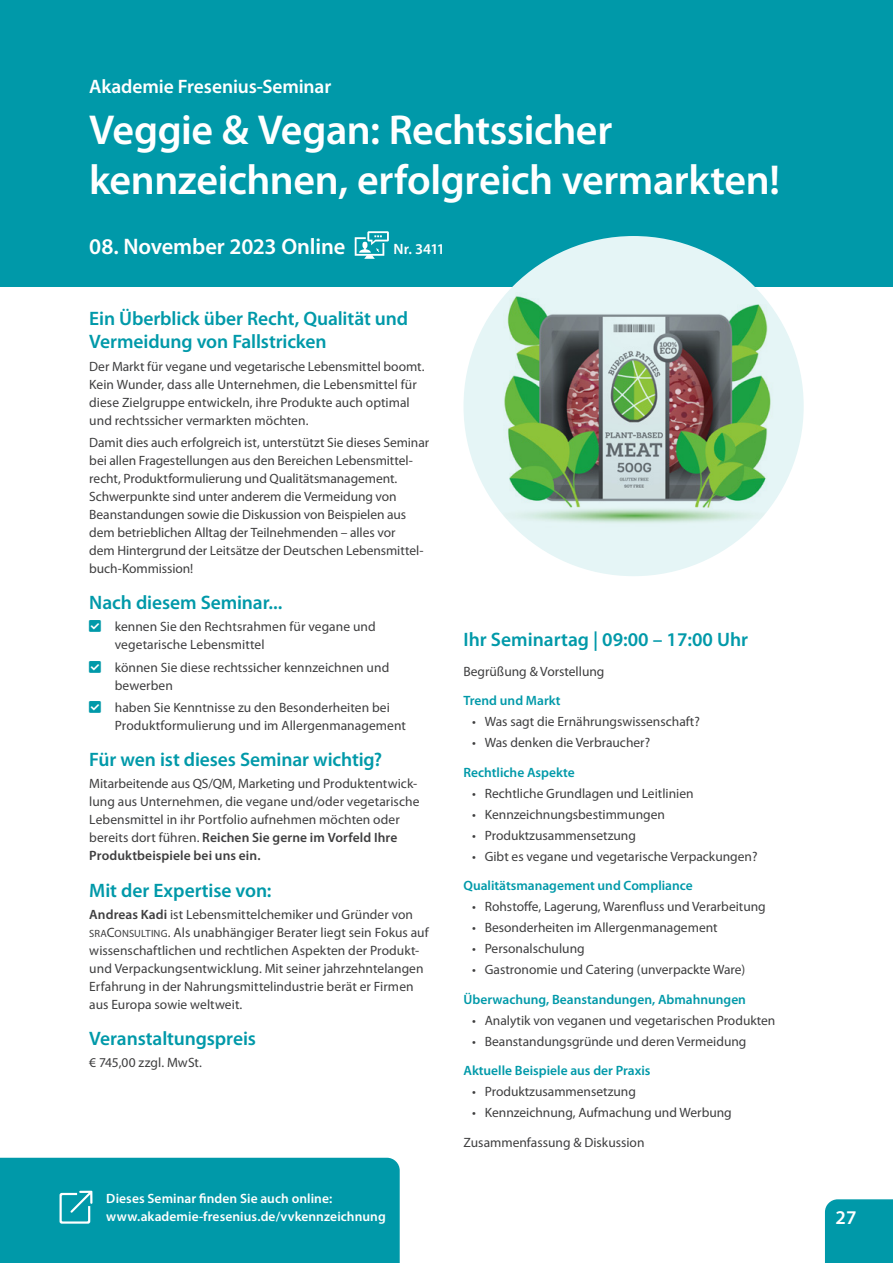
<style>
.page{position:relative;width:893px;height:1263px;background:#fff}
.page>*{position:absolute;margin:0;border:0;box-sizing:border-box;transform-origin:0 0}
.t1{font:600 42px/50.4px "Myriad Pro";letter-spacing:-.01em;color:#fff}
.t2{font:600 22.5px "Myriad Pro";letter-spacing:-.005em;color:#fff}
.t3{font:600 19.5px/23.4px "Myriad Pro";letter-spacing:-.005em;color:#0099a9}
.t4{font:600 19.5px "Myriad Pro";letter-spacing:-.005em;color:#fff}
.t5{font:600 15px "Myriad Pro";letter-spacing:-.025em;color:#fff}
.t6{font:13.5px/18px "Myriad Pro";color:#3e3e3f}
.t7{font:600 13.5px "Myriad Pro";color:#0099a9}
.t8{font:600 13.5px/18px "Myriad Pro";letter-spacing:.005em;color:#fff}
.s1{font-weight:600}
.s2{font-size:10.5px}
</style>
<div class="page">
<div style="left:0;top:0;width:893px;height:287px;background:#0099a9"></div>
<div style="left:0;top:1158px;width:400px;height:105px;background:#0099a9"></div>
<div style="left:463px;top:236px;width:341px;height:340px;background:#e5f5f6;border-radius:50%"></div>
<img style="left:473px;top:287px;width:324px;height:246px">
<svg style="left:355px;top:231px;width:34px;height:28px"></svg>
<div style="left:825px;top:1199px;width:68px;height:64px;background:#0099a9"></div>
<p class="t4" style="left:89px;top:74px;width:244px">Akademie Fresenius-Seminar</p>
<p class="t1" style="left:89px;top:103px;width:692px">Veggie &amp; Vegan: Rechtssicher kennzeichnen, erfolgreich vermarkten!</p>
<p class="t2" style="left:89px;top:232px;width:258px">08. November 2023 Online</p>
<p class="t5" style="left:394px;top:240px;width:53px">Nr. 3411</p>
<p class="t3" style="left:89px;top:306px;width:320px">Ein Überblick über Recht, Qualität und<br>Vermeidung von Fallstricken</p>
<p class="t6" style="left:89px;top:357px;width:337px">Der Markt für vegane und vegetarische Lebensmittel boomt.<br>Kein Wunder, dass alle Unternehmen, die Lebensmittel für diese Zielgruppe entwickeln, ihre Produkte auch optimal und rechtssicher vermarkten möchten.</p>
<p class="t6" style="left:89px;top:433px;width:341px">Damit dies auch erfolgreich ist, unterstützt Sie dieses Seminar bei allen Fragestellungen aus den Bereichen Lebensmittel&shy;recht, Produktformulierung und Qualitätsmanagement.<br>Schwerpunkte sind unter anderem die Vermeidung von Beanstandungen sowie die Diskussion von Beispielen aus dem betrieblichen Alltag der Teilnehmenden – alles vor<br>dem Hintergrund der Leitsätze der Deutschen Lebensmittel&shy;buch-Kommission!</p>
<p class="t3" style="left:89px;top:590px;width:195px">Nach diesem Seminar...</p>
<p class="t6" style="left:115px;top:618px;width:262px">kennen Sie den Rechtsrahmen für vegane und vegetarische Lebensmittel</p>
<p class="t6" style="left:115px;top:658px;width:276px">können Sie diese rechtssicher kennzeichnen und bewerben</p>
<p class="t6" style="left:115px;top:698px;width:293px">haben Sie Kenntnisse zu den Besonderheiten bei<br>Produktformulierung und im Allergenmanagement</p>
<p class="t3" style="left:89px;top:747px;width:294px">Für wen ist dieses Seminar wichtig?</p>
<p class="t6" style="left:89px;top:775px;width:332px">Mitarbeitende aus QS/QM, Marketing und Produktentwick&shy;lung aus Unternehmen, die vegane und/oder vegetarische Lebensmittel in ihr Portfolio aufnehmen möchten oder bereits dort führen. <span class="s1">Reichen Sie gerne im Vorfeld Ihre Produktbeispiele bei uns ein.</span></p>
<p class="t3" style="left:89px;top:878px;width:184px">Mit der Expertise von:</p>
<p class="t6" style="left:89px;top:905px;width:341px"><span class="s1">Andreas Kadi</span> ist Lebensmittelchemiker und Gründer von <span class="s2">SRA</span>C<span class="s2">ONSULTING</span>. Als unabhängiger Berater liegt sein Fokus auf wissenschaftlichen und rechtlichen Aspekten der Produkt&shy;und Verpackungsentwicklung. Mit seiner jahrzehntelangen Erfahrung in der Nahrungsmittelindustrie berät er Firmen aus Europa sowie weltweit.</p>
<p class="t3" style="left:89px;top:1026px;width:168px">Veranstaltungspreis</p>
<p class="t6" style="left:89px;top:1053px;width:114px">€ 745,00 zzgl. MwSt.</p>
<p class="t8" style="left:106px;top:1189px;width:281px">Dieses Seminar finden Sie auch online: www.akademie-fresenius.de/vvkennzeichnung</p>
<p class="t3" style="left:463px;top:627px;width:286px">Ihr Seminartag | 09:00 – 17:00 Uhr</p>
<p class="t6" style="left:463px;top:662px;width:142px">Begrüßung &amp; Vorstellung</p>
<p class="t7" style="left:463px;top:692px;width:98px">Trend und Markt</p>
<p class="t6" style="left:472px;top:712px;width:229px">• Was sagt die Ernährungswissenschaft?</p>
<p class="t6" style="left:472px;top:733px;width:180px">• Was denken die Verbraucher?</p>
<p class="t7" style="left:463px;top:763px;width:113px">Rechtliche Aspekte</p>
<p class="t6" style="left:472px;top:784px;width:223px">• Rechtliche Grundlagen und Leitlinien</p>
<p class="t6" style="left:472px;top:805px;width:194px">• Kennzeichnungsbestimmungen</p>
<p class="t6" style="left:472px;top:826px;width:165px">• Produktzusammensetzung</p>
<p class="t6" style="left:472px;top:847px;width:287px">• Gibt es vegane und vegetarische Verpackungen?</p>
<p class="t7" style="left:463px;top:877px;width:231px">Qualitätsmanagement und Compliance</p>
<p class="t6" style="left:472px;top:897px;width:295px">• Rohstoffe, Lagerung, Warenfluss und Verarbeitung</p>
<p class="t6" style="left:472px;top:918px;width:247px">• Besonderheiten im Allergenmanagement</p>
<p class="t6" style="left:472px;top:939px;width:114px">• Personalschulung</p>
<p class="t6" style="left:472px;top:960px;width:275px">• Gastronomie und Catering (unverpackte Ware)</p>
<p class="t7" style="left:463px;top:990px;width:284px">Überwachung, Beanstandungen, Abmahnungen</p>
<p class="t6" style="left:472px;top:1011px;width:305px">• Analytik von veganen und vegetarischen Produkten</p>
<p class="t6" style="left:472px;top:1032px;width:276px">• Beanstandungsgründe und deren Vermeidung</p>
<p class="t7" style="left:463px;top:1062px;width:188px">Aktuelle Beispiele aus der Praxis</p>
<p class="t6" style="left:472px;top:1082px;width:165px">• Produktzusammensetzung</p>
<p class="t6" style="left:472px;top:1103px;width:261px">• Kennzeichnung, Aufmachung und Werbung</p>
<p class="t6" style="left:463px;top:1133px;width:183px">Zusammenfassung &amp; Diskussion</p>
<h3 class="t4" style="left:835px;top:1205px;width:22px">27</h3>
</div>
